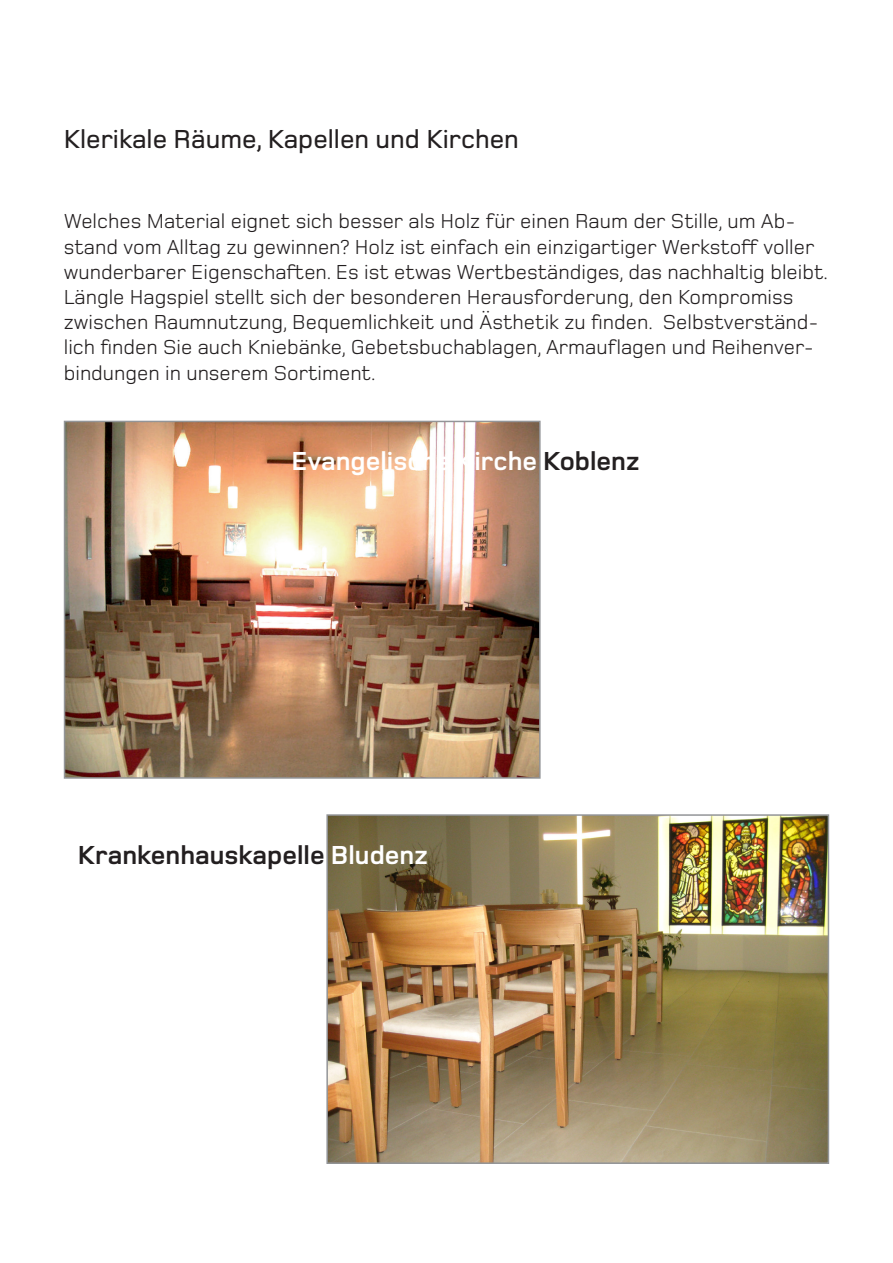
<style>
.page{position:relative;width:893px;height:1263px;background:#fff}
.page>*{position:absolute;margin:0;border:0;box-sizing:border-box;transform-origin:0 0}
.t1{font:500 27px "Foundry Monoline";color:#231f20}
.t2{font:700 27px "Foundry Monoline";color:#fff}
.t3{font:700 27px "Foundry Monoline";color:#231f20}
.t4{font:21px/25.2px "Foundry Monoline";color:#231f20}
.s1{color:#231f20}
.s2{color:#fff}
</style>
<div class="page">
<img style="left:67px;top:424px;width:471px;height:352px">
<div style="left:64px;top:421px;width:477px;height:358px;border:2px solid #939598"></div>
<img style="left:329px;top:817px;width:497px;height:344px">
<div style="left:326px;top:814px;width:503px;height:350px;border:2px solid #939598"></div>
<p class="t1" style="left:64px;top:124px;width:457px">Klerikale Räume, Kapellen und Kirchen</p>
<p class="t4" style="left:64px;top:209px;width:766px">Welches Material eignet sich besser als Holz für einen Raum der Stille, um Ab&shy;stand vom Alltag zu gewinnen? Holz ist einfach ein einzigartiger Werkstoff voller wunderbarer Eigenschaften. Es ist etwas Wertbeständiges, das nachhaltig bleibt.<br>Längle Hagspiel stellt sich der besonderen Herausforderung, den Kompromiss zwischen Raumnutzung, Bequemlichkeit und Ästhetik zu finden. Selbstverständ&shy;lich finden Sie auch Kniebänke, Gebetsbuchablagen, Armauflagen und Reihenver&shy;bindungen in unserem Sortiment.</p>
<p class="t2" style="left:291px;top:447px;width:350px">Evangelische Kirche <span class="s1">Koblenz</span></p>
<p class="t3" style="left:78px;top:840px;width:352px">Krankenhauskapelle <span class="s2">Bludenz</span></p>
</div>
